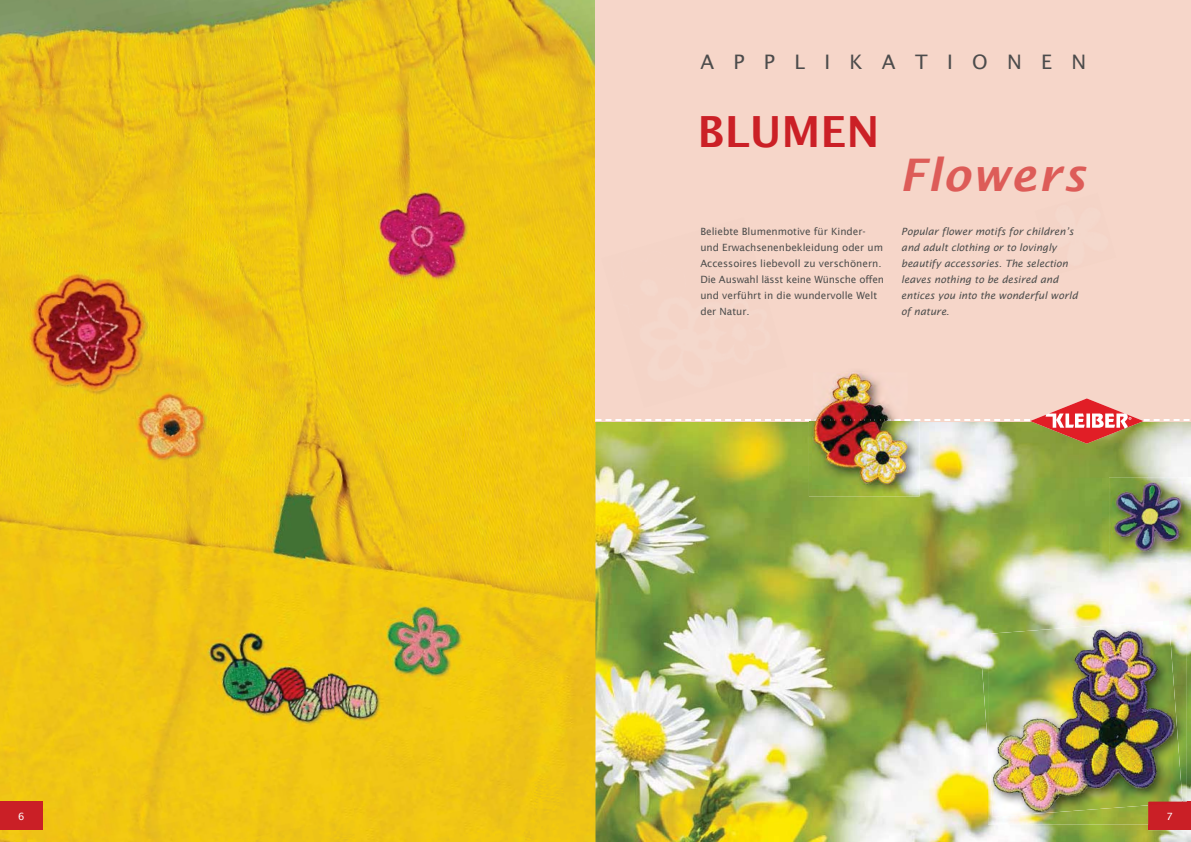
<style>
.page{position:relative;width:1191px;height:842px;background:#fff}
.page>*{position:absolute;margin:0;border:0;box-sizing:border-box;transform-origin:0 0}
.t1{font:italic 600 45px "Lucida Sans";letter-spacing:.035em;color:#dd5c58}
.t2{font:600 43px "Lucida Sans";color:#cb2026}
.t3{font:20px "Lucida Sans";letter-spacing:.965em;color:#4c4c4c}
.t4{font:10px/16px "Lucida Sans";color:#4e4e4d}
.t5{font:italic 10px/16px "Lucida Sans";color:#4e4e4d}
.t6{font:10px "Lucida Sans";color:#fff}
</style>
<div class="page">
<img style="left:0;top:0;width:196px;height:842px">
<img style="left:196px;top:0;width:334px;height:842px">
<img style="left:0;top:71px;width:148px;height:771px">
<img style="left:378px;top:0;width:217px;height:409px">
<img style="left:559px;top:0;width:36px;height:204px">
<img style="left:0;top:282px;width:113px;height:560px">
<img style="left:0;top:460px;width:79px;height:382px">
<img style="left:457px;top:380px;width:138px;height:200px">
<div style="left:0;top:638px;width:37px;height:204px;background:#f0c614"></div>
<img style="left:490px;top:558px;width:105px;height:227px">
<div style="left:227px;top:817px;width:135px;height:25px;background:#f0c614"></div>
<div style="left:530px;top:770px;width:65px;height:72px;background:#efc514"></div>
<div style="left:413px;top:818px;width:130px;height:24px;background:#f1c713"></div>
<div style="left:0;top:802px;width:43px;height:28px;background:#ca1f26"></div>
<img style="left:595px;top:444px;width:596px;height:398px">
<div style="left:595px;top:0;width:596px;height:421px;background:#f6d6c9"></div>
<div style="left:1148px;top:802px;width:43px;height:28px;background:#ca1f26"></div>
<img style="left:809px;top:444px;width:110px;height:53px">
<img style="left:813px;top:372px;width:95px;height:112px">
<img style="left:988px;top:625px;width:198px;height:199px">
<img style="left:1148px;top:802px;width:38px;height:22px">
<svg style="left:1167px;top:817px;width:5px;height:3px"></svg>
<img style="left:979px;top:620px;width:190px;height:129px">
<img style="left:988px;top:625px;width:194px;height:192px">
<img style="left:1148px;top:802px;width:34px;height:3px">
<img style="left:1109px;top:477px;width:82px;height:86px">
<img style="left:1111px;top:482px;width:71px;height:69px">
<img style="left:595px;top:398px;width:596px;height:46px">
<h3 class="t3" style="left:700px;top:49px;width:387px">APPLIKATIONEN</h3>
<h2 class="t2" style="left:697px;top:105px;width:183px">BLUMEN</h2>
<h1 class="t1" style="left:899px;top:147px;width:188px">Flowers</h1>
<p class="t4" style="left:700px;top:223px;width:185px">Beliebte Blumenmotive für Kinder&shy;und Erwachsenenbekleidung oder um<br>Accessoires liebevoll zu verschönern.<br>Die Auswahl lässt keine Wünsche offen und verführt in die wundervolle Welt der Natur.</p>
<p class="t5" style="left:901px;top:223px;width:178px">Popular flower motifs for children’s and adult clothing or to lovingly beautify accessories. The selection leaves nothing to be desired and entices you into the wonderful world of nature.</p>
<p class="t6" style="left:18px;top:810px;width:8px">6</p>
<p class="t6" style="left:1166px;top:810px;width:8px">7</p>
</div>
